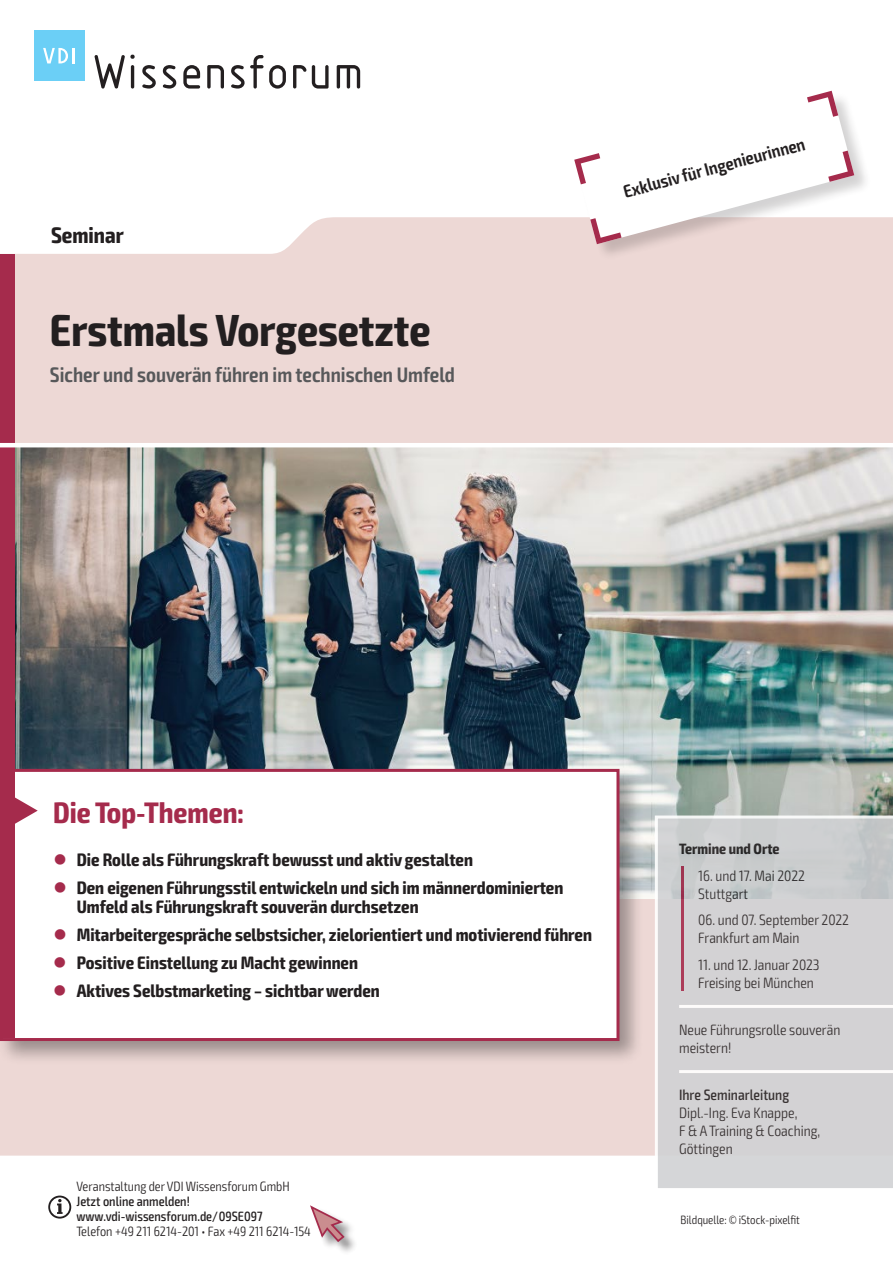
<style>
.page{position:relative;width:893px;height:1263px;background:#fff}
.page>*{position:absolute;margin:0;border:0;box-sizing:border-box;transform-origin:0 0}
.t1{font:700 condensed 45px "Exo 2";color:#231f20}
.t2{font:700 condensed 29.7px "Exo 2";color:#a52b4c}
.t3{font:700 condensed 22.5px "Exo 2";color:#231f20}
.t4{font:600 condensed 21px "Exo 2";color:#57585a}
.t5{font:700 condensed 18px/19.5px "Exo 2";color:#231f20}
.t6{font:600 condensed 18px "Exo 2";color:#231f20}
.t7{font:300 condensed 15px/18px "Exo 2";color:#231f20}
.t8{font:500 condensed 15px "Exo 2";color:#231f20}
.t9{font:700 condensed 15px "Exo 2";color:#231f20}
.t10{font:300 condensed 13.5px "Exo 2";color:#231f20}
.t11{font:500 condensed 13.5px/15px "Exo 2";color:#231f20}
.t12{font:300 condensed 12px "Exo 2";color:#231f20}
.s1{color:#a52b4c}
</style>
<div class="page">
<div style="left:0;top:217px;width:893px;height:938px;background:#edd8d5"></div>
<img style="left:14px;top:447px;width:879px;height:451px">
<div style="left:0;top:765px;width:644px;height:300px;background:#231f20;opacity:.4"></div>
<div style="left:2px;top:770px;width:616px;height:269px;background:#fff"></div>
<div style="left:3px;top:772px;width:11px;height:266px;background:#a52b4c"></div>
<div style="left:0;top:769px;width:619px;height:272px;border:3px solid #a52b4c"></div>
<svg style="left:14px;top:796px;width:24px;height:29px"></svg>
<div style="left:0;top:254px;width:14px;height:519px;background:#a52b4c"></div>
<div style="left:311px;top:1206px;width:47px;height:49px;background:#231f20;opacity:.5"></div>
<svg style="left:310px;top:1205px;width:36px;height:38px"></svg>
<hr style="left:0;top:443px;width:893px;height:4px;background:#fff">
<svg style="left:655px;top:815px;width:238px;height:373px;background:#d2d1d3"></svg>
<svg style="left:48px;top:1195px;width:23px;height:23px"></svg>
<svg style="left:94px;top:54px;width:41px;height:35px"></svg>
<svg style="left:142px;top:65px;width:14px;height:24px"></svg>
<svg style="left:163px;top:65px;width:13px;height:24px"></svg>
<svg style="left:183px;top:65px;width:17px;height:24px"></svg>
<svg style="left:207px;top:65px;width:17px;height:24px"></svg>
<svg style="left:231px;top:55px;width:55px;height:34px"></svg>
<svg style="left:293px;top:65px;width:36px;height:24px"></svg>
<svg style="left:337px;top:65px;width:23px;height:24px"></svg>
<div style="left:34px;top:30px;width:50px;height:51px;background:#6bcff6"></div>
<svg style="left:43px;top:48px;width:31px;height:15px"></svg>
<div style="left:575px;top:91px;width:297px;height:170px;background:#231f20;opacity:.2"></div>
<svg style="left:574px;top:91px;width:280px;height:153px"></svg>
<p class="t3" style="left:51px;top:221px;width:74px">Seminar</p>
<h1 class="t1" style="left:50px;top:303px;width:382px">Erstmals Vorgesetzte</h1>
<p class="t4" style="left:50px;top:362px;width:407px">Sicher und souverän führen im technischen Umfeld</p>
<p class="t6" style="left:621px;top:181px;width:189px;rotate:-15deg">Exklusiv für Ingenieurinnen</p>
<h2 class="t2" style="left:53px;top:794px;width:192px">Die Top-Themen:</h2>
<p class="t5" style="left:53px;top:850px;width:421px"><span class="s1">●</span> Die Rolle als Führungskraft bewusst und aktiv gestalten</p>
<p class="t5" style="left:77px;top:878px;width:488px;text-indent:-23px"><span class="s1">●</span> Den eigenen Führungsstil entwickeln und sich im männerdominierten<br>Umfeld als Führungskraft souverän durchsetzen</p>
<p class="t5" style="left:53px;top:925px;width:540px"><span class="s1">●</span> Mitarbeitergespräche selbstsicher, zielorientiert und motivierend führen</p>
<p class="t5" style="left:53px;top:953px;width:306px"><span class="s1">●</span> Positive Einstellung zu Macht gewinnen</p>
<p class="t5" style="left:53px;top:981px;width:328px"><span class="s1">●</span> Aktives Selbstmarketing – sichtbar werden</p>
<p class="t10" style="left:77px;top:1178px;width:215px">Veranstaltung der VDI Wissensforum GmbH</p>
<p class="t11" style="left:77px;top:1194px;width:188px">Jetzt online anmelden! www.vdi-wissensforum.de/09SE097</p>
<p class="t10" style="left:77px;top:1223px;width:236px">Telefon +49 211 6214-201 • Fax +49 211 6214-154</p>
<p class="t9" style="left:679px;top:840px;width:102px">Termine und Orte</p>
<p class="t7" style="left:698px;top:867px;width:108px">16. und 17. Mai 2022<br>Stuttgart</p>
<p class="t7" style="left:698px;top:911px;width:152px">06. und 07. September 2022<br>Frankfurt am Main</p>
<p class="t7" style="left:698px;top:956px;width:123px">11. und 12. Januar 2023<br>Freising bei München</p>
<p class="t7" style="left:679px;top:1021px;width:163px">Neue Führungsrolle souverän meistern!</p>
<p class="t8" style="left:679px;top:1086px;width:112px">Ihre Seminarleitung</p>
<p class="t7" style="left:679px;top:1104px;width:143px">Dipl.-Ing. Eva Knappe,<br>F &amp; A Training &amp; Coaching,<br>Göttingen</p>
<p class="t12" style="left:681px;top:1212px;width:121px">Bildquelle: © iStock-pixelfit</p>
</div>
